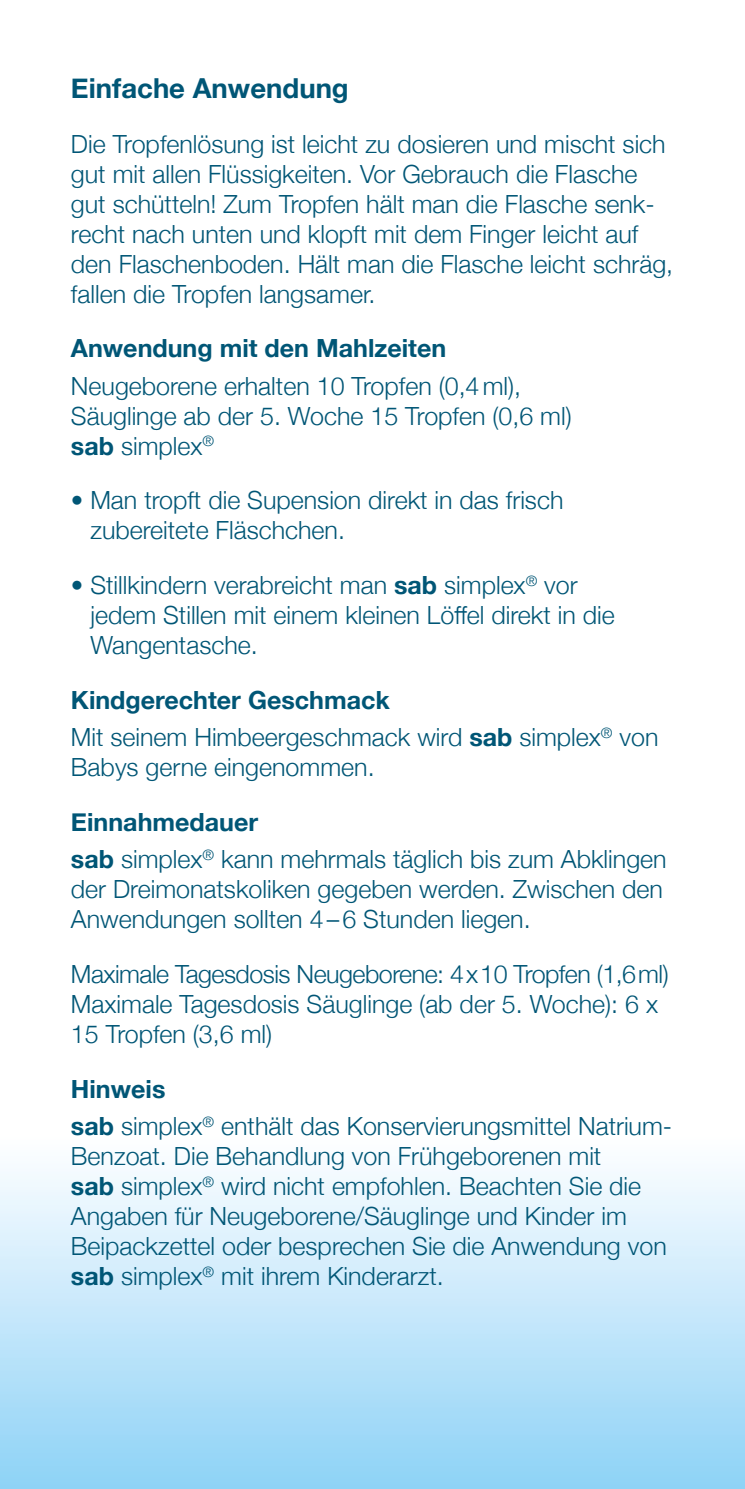
<style>
.page{position:relative;width:745px;height:1489px;background:#fff}
.page>*{position:absolute;margin:0;border:0;box-sizing:border-box;transform-origin:0 0}
.t1{font:700 27.5px "Helvetica Neue";color:#005676}
.t2{font:300 25px/30px "Helvetica Neue";color:#005676}
.t3{font:300 25px/30px "Helvetica Neue";letter-spacing:-.02em;color:#005676}
.t4{font:700 25px "Helvetica Neue";color:#005676}
.s1{font-weight:700}
</style>
<div class="page">
<div style="left:0;top:1101px;width:744px;height:387px;background:linear-gradient(to bottom,#fff,#8fd2f6)"></div>
<p class="t1" style="left:71px;top:66px;width:279px">Einfache Anwendung</p>
<p class="t2" style="left:71px;top:127px;width:603px">Die Tropfenlösung ist leicht zu dosieren und mischt sich gut mit allen Flüssigkeiten. Vor Gebrauch die Flasche gut schütteln! Zum Tropfen hält man die Flasche senk&shy;recht nach unten und klopft mit dem Finger leicht auf den Flaschenboden. Hält man die Flasche leicht schräg, fallen die Tropfen langsamer.</p>
<p class="t4" style="left:71px;top:329px;width:376px">Anwendung mit den Mahlzeiten</p>
<p class="t2" style="left:71px;top:369px;width:502px">Neugeborene erhalten 10 Tropfen (0,4 ml),<br>Säuglinge ab der 5. Woche 15 Tropfen (0,6 ml) <span class="s1">sab</span> simplex<sup>®</sup></p>
<p class="t2" style="left:90px;top:483px;width:474px;text-indent:-19px">• Man tropft die Supension direkt in das frisch zubereitete Fläschchen.</p>
<p class="t2" style="left:90px;top:568px;width:525px;text-indent:-19px">• Stillkindern verabreicht man <span class="s1">sab</span> simplex<sup>®</sup> vor jedem Stillen mit einem kleinen Löffel direkt in die<br>Wangentasche.</p>
<p class="t2" style="left:71px;top:680px;width:588px;line-height:37px"><span class="s1">Kindgerechter Geschmack<br></span>Mit seinem Himbeergeschmack wird <span class="s1">sab</span> simplex<sup>®</sup> von</p>
<p class="t2" style="left:71px;top:750px;width:305px">Babys gerne eingenommen.</p>
<p class="t2" style="left:71px;top:801px;width:597px;line-height:37px"><span class="s1">Einnahmedauer<br>sab</span> simplex<sup>®</sup> kann mehrmals täglich bis zum Abklingen</p>
<p class="t2" style="left:71px;top:872px;width:593px">der Dreimonatskoliken gegeben werden. Zwischen den<br>Anwendungen sollten 4 – 6 Stunden liegen.</p>
<p class="t3" style="left:71px;top:957px;width:599px">Maximale Tagesdosis Neugeborene: 4 x 10 Tropfen (1,6 ml)<br>Maximale Tagesdosis Säuglinge (ab der 5. Woche): 6 x<br>15 Tropfen (3,6 ml)</p>
<p class="t2" style="left:71px;top:1068px;width:602px;line-height:37px"><span class="s1">Hinweis<br>sab</span> simplex<sup>®</sup> enthält das Konservierungsmittel Natrium-</p>
<p class="t2" style="left:71px;top:1139px;width:597px">Benzoat. Die Behandlung von Frühgeborenen mit<br><span class="s1">sab</span> simplex<sup>®</sup> wird nicht empfohlen. Beachten Sie die Angaben für Neugeborene/Säuglinge und Kinder im Beipackzettel oder besprechen Sie die Anwendung von <span class="s1">sab</span> simplex<sup>®</sup> mit ihrem Kinderarzt.</p>
</div>
